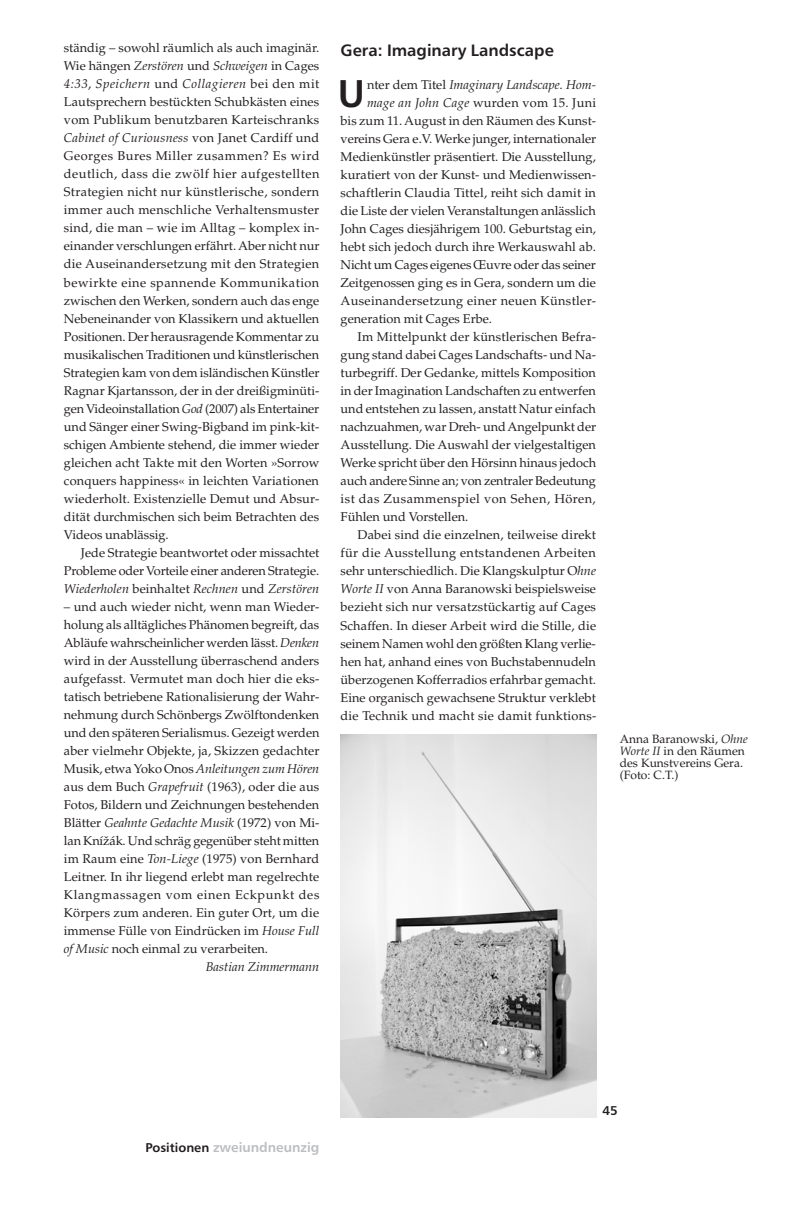
<style>
.page{position:relative;width:808px;height:1212px;background:#fff}
.page>*{position:absolute;margin:0;border:0;box-sizing:border-box;transform-origin:0 0}
.t1{font:38.7px "Humanist 777 BT Bold B";color:#231f20}
.t2{font:16.5px "Humanist 777 BT Bold B";color:#231f20}
.t3{font:13.5px "Humanist 777 BT Bold B";color:#bcbdc0}
.t4{font:12.75px/18px "Palatino";color:#231f20;text-align:justify}
.t5{font:italic 12.75px "Palatino";color:#231f20}
.t6{font:12.75px "Palatino";letter-spacing:.02em;color:#231f20}
.t7{font:12.75px "Palatino";letter-spacing:.025em;color:#231f20}
.t8{font:12.75px "Palatino";letter-spacing:.03em;color:#231f20}
.t9{font:12.75px "Palatino";letter-spacing:.035em;color:#231f20}
.t10{font:12.75px "Palatino";letter-spacing:.05em;color:#231f20}
.t11{font:12.75px "Humanist 777 BT Bold B";color:#231f20}
.t12{font:12px/12px "Palatino";color:#231f20}
.s1{font-style:italic}
.s2{font-style:normal}
.s3{font-size:12.75px;color:#231f20}
</style>
<div class="page">
<img style="left:340px;top:734px;width:255px;height:383px">
<p class="t4" style="left:64px;top:39px;width:257px">ständig – sowohl räumlich als auch imaginär.<br>Wie hängen <span class="s1">Zerstören</span> und <span class="s1">Schweigen</span> in Cages <span class="s1">4:33</span>, <span class="s1">Speichern</span> und <span class="s1">Collagieren</span> bei den mit Lautsprechern bestückten Schubkästen eines vom Publikum benutzbaren Karteischranks <span class="s1">Cabinet of Curiousness</span> von Janet Cardiff und Georges Bures Miller zusammen? Es wird deutlich, dass die zwölf hier aufgestellten Strategien nicht nur künstlerische, sondern immer auch menschliche Verhaltensmuster sind, die man – wie im Alltag – komplex in&shy;einander verschlungen erfährt. Aber nicht nur die Auseinandersetzung mit den Strategien bewirkte eine spannende Kommunikation zwischen den Werken, sondern auch das enge Nebeneinander von Klassikern und aktuellen Positionen. Der herausragende Kommentar zu musikalischen Traditionen und künstlerischen Strategien kam von dem isländischen Künstler Ragnar Kjartansson, der in der dreißigminüti&shy;gen Videoinstallation <span class="s1">God</span> (2007) als Entertainer und Sänger einer Swing-Bigband im pink-kit&shy;schigen Ambiente stehend, die immer wieder gleichen acht Takte mit den Worten »Sorrow conquers happiness« in leichten Variationen wiederholt. Existenzielle Demut und Absur&shy;dität durchmischen sich beim Betrachten des Videos unablässig.</p>
<p class="t4" style="left:64px;top:543px;width:257px;text-indent:17px">Jede Strategie beantwortet oder missachtet Probleme oder Vorteile einer anderen Strategie.<br><span class="s1">Wiederholen</span> beinhaltet <span class="s1">Rechnen</span> und <span class="s1">Zerstören</span></p>
<p class="t4" style="left:64px;top:597px;width:257px">– und auch wieder nicht, wenn man Wieder-</p>
<p class="t4" style="left:64px;top:615px;width:257px">holung als alltägliches Phänomen begreift, das</p>
<p class="t4" style="left:64px;top:633px;width:256px">Abläufe wahrscheinlicher werden lässt. <span class="s1">Denken</span></p>
<p class="t4" style="left:64px;top:651px;width:257px">wird in der Ausstellung überraschend anders</p>
<p class="t4" style="left:64px;top:669px;width:257px">aufgefasst. Vermutet man doch hier die eks-</p>
<p class="t4" style="left:64px;top:687px;width:257px">tatisch betriebene Rationalisierung der Wahr-</p>
<p class="t4" style="left:64px;top:705px;width:257px">nehmung durch Schönbergs Zwölftondenken</p>
<p class="t4" style="left:64px;top:723px;width:257px">und den späteren Serialismus. Gezeigt werden</p>
<p class="t4" style="left:64px;top:741px;width:257px">aber vielmehr Objekte, ja, Skizzen gedachter</p>
<p class="t5" style="left:64px;top:761px;width:257px"><span class="s2">Musik, etwa Yoko Onos</span> Anleitungen zum Hören</p>
<p class="t4" style="left:64px;top:777px;width:257px">aus dem Buch <span class="s1">Grapefruit</span> (1963), oder die aus</p>
<p class="t4" style="left:64px;top:795px;width:257px">Fotos, Bildern und Zeichnungen bestehenden</p>
<p class="t5" style="left:64px;top:815px;width:257px"><span class="s2">Blätter</span> Geahnte Gedachte Musik <span class="s2">(1972) von Mi-</span></p>
<p class="t4" style="left:64px;top:831px;width:256px">lan Knížák. Und schräg gegenüber steht mitten</p>
<p class="t4" style="left:64px;top:849px;width:257px">im Raum eine <span class="s1">Ton-Liege</span> (1975) von Bernhard</p>
<p class="t4" style="left:64px;top:867px;width:257px">Leitner. In ihr liegend erlebt man regelrechte</p>
<p class="t10" style="left:64px;top:887px;width:257px">Klangmassagen vom einen Eckpunkt des</p>
<p class="t4" style="left:64px;top:903px;width:256px">Körpers zum anderen. Ein guter Ort, um die</p>
<p class="t4" style="left:64px;top:921px;width:257px">immense Fülle von Eindrücken im <span class="s1">House Full</span></p>
<p class="t4" style="left:64px;top:939px;width:205px"><span class="s1">of Music</span> noch einmal zu verarbeiten.</p>
<p class="t5" style="left:206px;top:959px;width:115px">Bastian Zimmermann</p>
<p class="t2" style="left:340px;top:40px;width:214px">Gera: Imaginary Landscape</p>
<h1 class="t1" style="left:337px;top:69px;width:29px">U</h1>
<p class="t5" style="left:367px;top:78px;width:230px"><span class="s2">nter dem Titel</span> Imaginary Landscape. Hom-</p>
<p class="t6" style="left:367px;top:95px;width:230px"><span class="s1">mage an John Cage</span> wurden vom 15. Juni</p>
<p class="t4" style="left:340px;top:112px;width:257px">bis zum 11. August in den Räumen des Kunst-</p>
<p class="t4" style="left:340px;top:130px;width:257px">vereins Gera e.V. Werke junger, internationaler</p>
<p class="t4" style="left:340px;top:148px;width:256px">Medienkünstler präsentiert. Die Ausstellung,</p>
<p class="t4" style="left:340px;top:166px;width:257px">kuratiert von der Kunst- und Medienwissen-</p>
<p class="t4" style="left:340px;top:184px;width:257px">schaftlerin Claudia Tittel, reiht sich damit in</p>
<p class="t4" style="left:340px;top:202px;width:257px">die Liste der vielen Veranstaltungen anlässlich</p>
<p class="t4" style="left:340px;top:220px;width:257px">John Cages diesjährigem 100. Geburtstag ein,</p>
<p class="t4" style="left:340px;top:238px;width:257px">hebt sich jedoch durch ihre Werkauswahl ab.</p>
<p class="t4" style="left:340px;top:256px;width:256px">Nicht um Cages eigenes Œuvre oder das seiner</p>
<p class="t4" style="left:340px;top:274px;width:257px">Zeitgenossen ging es in Gera, sondern um die</p>
<p class="t7" style="left:340px;top:293px;width:257px">Auseinandersetzung einer neuen Künstler-</p>
<p class="t4" style="left:340px;top:310px;width:153px">generation mit Cages Erbe.</p>
<p class="t4" style="left:357px;top:328px;width:240px">Im Mittelpunkt der künstlerischen Befra-</p>
<p class="t4" style="left:340px;top:346px;width:257px">gung stand dabei Cages Landschafts- und Na-</p>
<p class="t4" style="left:340px;top:364px;width:257px">turbegriff. Der Gedanke, mittels Komposition</p>
<p class="t4" style="left:340px;top:382px;width:257px">in der Imagination Landschaften zu entwerfen</p>
<p class="t4" style="left:340px;top:400px;width:256px">und entstehen zu lassen, anstatt Natur einfach</p>
<p class="t4" style="left:340px;top:418px;width:257px">nachzuahmen, war Dreh- und Angelpunkt der</p>
<p class="t4" style="left:340px;top:436px;width:257px">Ausstellung. Die Auswahl der vielgestaltigen</p>
<p class="t4" style="left:340px;top:454px;width:257px">Werke spricht über den Hörsinn hinaus jedoch</p>
<p class="t4" style="left:340px;top:472px;width:256px">auch andere Sinne an; von zentraler Bedeutung</p>
<p class="t9" style="left:340px;top:491px;width:256px">ist das Zusammenspiel von Sehen, Hören,</p>
<p class="t4" style="left:340px;top:508px;width:129px">Fühlen und Vorstellen.</p>
<p class="t4" style="left:357px;top:526px;width:240px">Dabei sind die einzelnen, teilweise direkt</p>
<p class="t8" style="left:340px;top:545px;width:256px">für die Ausstellung entstandenen Arbeiten</p>
<p class="t4" style="left:340px;top:562px;width:257px">sehr unterschiedlich. Die Klangskulptur O<span class="s1">hne</span></p>
<p class="t4" style="left:340px;top:580px;width:257px"><span class="s1">Worte II</span> von Anna Baranowski beispielsweise</p>
<p class="t4" style="left:340px;top:598px;width:257px">bezieht sich nur versatzstückartig auf Cages</p>
<p class="t4" style="left:340px;top:616px;width:257px">Schaffen. In dieser Arbeit wird die Stille, die</p>
<p class="t4" style="left:340px;top:634px;width:256px">seinem Namen wohl den größten Klang verlie-</p>
<p class="t4" style="left:340px;top:652px;width:257px">hen hat, anhand eines von Buchstabennudeln</p>
<p class="t4" style="left:340px;top:670px;width:257px">überzogenen Kofferradios erfahrbar gemacht.</p>
<p class="t4" style="left:340px;top:688px;width:256px">Eine organisch gewachsene Struktur verklebt</p>
<p class="t6" style="left:340px;top:707px;width:257px">die Technik und macht sie damit funktions-</p>
<p class="t12" style="left:619px;top:733px;width:129px">Anna Baranowski, <span class="s1">Ohne<br>Worte II</span> in den Räumen des Kunstvereins Gera. (Foto: C.T.)</p>
<p class="t3" style="left:145px;top:1138px;width:175px"><span class="s3">Positionen</span> zweiundneunzig</p>
<p class="t11" style="left:602px;top:1102px;width:17px">45</p>
</div>
